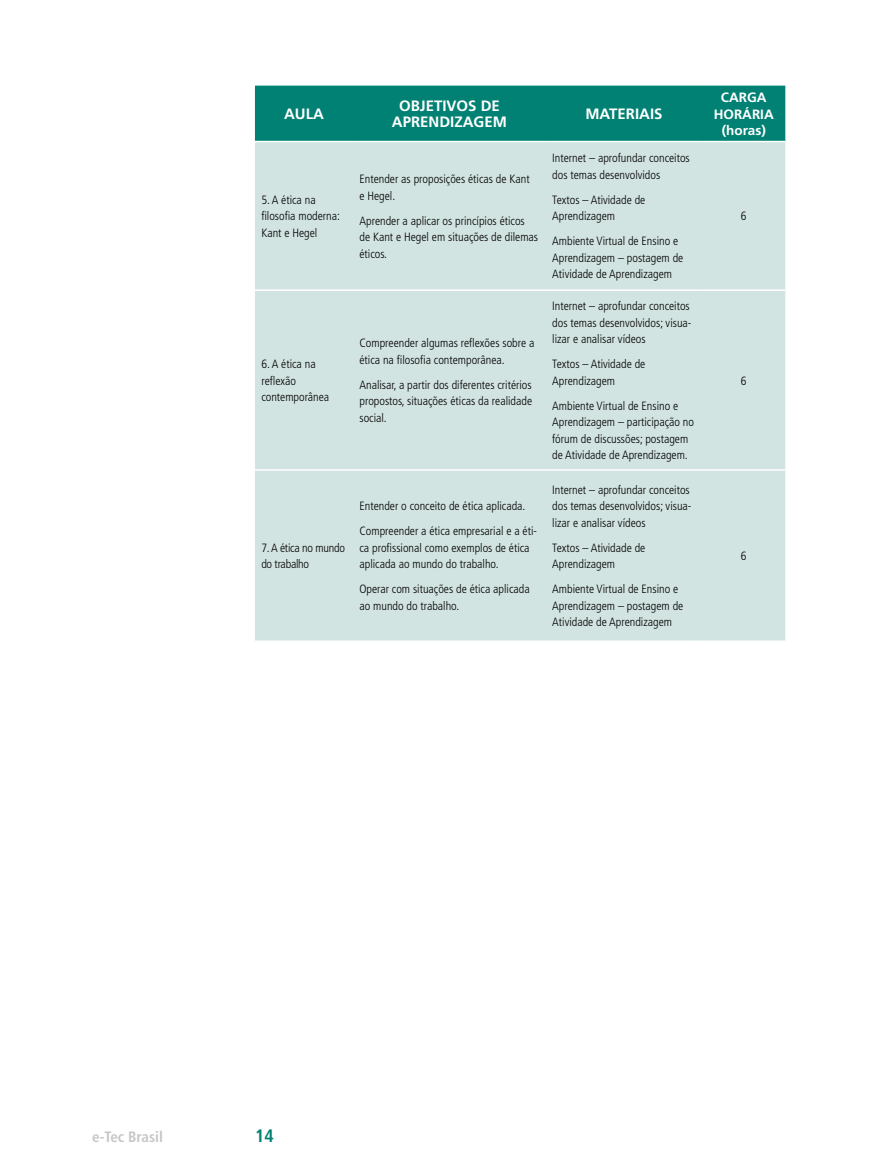
<style>
.page{position:relative;width:872px;height:1170px;background:#fff}
.page>*{position:absolute;margin:0;border:0;box-sizing:border-box;transform-origin:0 0}
.t1{font:700 condensed 18px "Frutiger LT Std";color:#008173}
.t2{font:700 15px/16.5px "Frutiger LT Std";color:#fff;text-align:center}
.t3{font:700 condensed 15px "Frutiger LT Std";color:#c5c6c6}
.t4{font:700 13.5px/16.5px "Frutiger LT Std";color:#fff;text-align:center}
.t5{font:300 condensed 12px/16.5px "Frutiger LT Std";color:#000}
.t6{font:300 condensed 12px/16.5px "Frutiger LT Std";letter-spacing:-.02em;color:#000}
</style>
<div class="page">
<div style="left:255px;top:86px;width:530px;height:55px;background:#008173"></div>
<div style="left:255px;top:142px;width:530px;height:498px;background:#d2e4e1"></div>
<hr style="left:255px;top:289px;width:98px;height:2px;background:#fff">
<hr style="left:353px;top:289px;width:193px;height:2px;background:#fff">
<hr style="left:546px;top:289px;width:156px;height:2px;background:#fff">
<hr style="left:702px;top:289px;width:83px;height:2px;background:#fff">
<hr style="left:255px;top:469px;width:98px;height:1px;background:#fff">
<hr style="left:353px;top:469px;width:193px;height:1px;background:#fff">
<hr style="left:546px;top:469px;width:156px;height:1px;background:#fff">
<hr style="left:702px;top:469px;width:83px;height:1px;background:#fff">
<p class="t2" style="left:284px;top:106px;width:41px">AULA</p>
<p class="t2" style="left:392px;top:97px;width:117px">OBJETIVOS DE<br>APRENDIZAGEM</p>
<p class="t2" style="left:585px;top:106px;width:79px">MATERIAIS</p>
<p class="t5" style="left:261px;top:191px;width:80px">5. A ética na filosofia moderna:<br>Kant e Hegel</p>
<p class="t5" style="left:261px;top:356px;width:69px">6. A ética na reflexão contemporânea</p>
<p class="t6" style="left:261px;top:539px;width:85px">7. A ética no mundo do trabalho</p>
<p class="t5" style="left:359px;top:171px;width:172px">Entender as proposições éticas de Kant e Hegel.</p>
<p class="t5" style="left:359px;top:212px;width:180px">Aprender a aplicar os princípios éticos de Kant e Hegel em situações de dilemas éticos.</p>
<p class="t5" style="left:359px;top:335px;width:176px">Compreender algumas reflexões sobre a ética na filosofia contemporânea.</p>
<p class="t5" style="left:359px;top:376px;width:174px;text-align:justify">Analisar, a partir dos diferentes critérios propostos, situações éticas da realidade social.</p>
<p class="t5" style="left:359px;top:493px;width:179px;line-height:25px">Entender o conceito de ética aplicada.<br>Compreender a ética empresarial e a éti-</p>
<p class="t5" style="left:359px;top:539px;width:172px">ca profissional como exemplos de ética aplicada ao mundo do trabalho.</p>
<p class="t5" style="left:359px;top:581px;width:172px">Operar com situações de ética aplicada ao mundo do trabalho.</p>
<p class="t5" style="left:552px;top:150px;width:139px">Internet – aprofundar conceitos dos temas desenvolvidos</p>
<p class="t5" style="left:552px;top:192px;width:95px">Textos – Atividade de<br>Aprendizagem</p>
<p class="t5" style="left:552px;top:233px;width:133px">Ambiente Virtual de Ensino e<br>Aprendizagem – postagem de<br>Atividade de Aprendizagem</p>
<p class="t5" style="left:552px;top:298px;width:141px">Internet – aprofundar conceitos dos temas desenvolvidos; visua&shy;lizar e analisar vídeos</p>
<p class="t5" style="left:552px;top:356px;width:95px">Textos – Atividade de<br>Aprendizagem</p>
<p class="t5" style="left:552px;top:397px;width:143px">Ambiente Virtual de Ensino e<br>Aprendizagem – participação no fórum de discussões; postagem de Atividade de Aprendizagem.</p>
<p class="t5" style="left:552px;top:481px;width:141px">Internet – aprofundar conceitos dos temas desenvolvidos; visua&shy;lizar e analisar vídeos</p>
<p class="t5" style="left:552px;top:539px;width:95px">Textos – Atividade de<br>Aprendizagem</p>
<p class="t5" style="left:552px;top:581px;width:133px">Ambiente Virtual de Ensino e<br>Aprendizagem – postagem de<br>Atividade de Aprendizagem</p>
<p class="t4" style="left:714px;top:89px;width:61px">CARGA<br>HORÁRIA (horas)</p>
<p class="t5" style="left:741px;top:208px;width:7px">6</p>
<p class="t5" style="left:741px;top:372px;width:7px">6</p>
<p class="t5" style="left:741px;top:548px;width:7px">6</p>
<p class="t3" style="left:92px;top:1127px;width:72px">e-Tec Brasil</p>
<h1 class="t1" style="left:255px;top:1124px;width:20px">14</h1>
</div>
